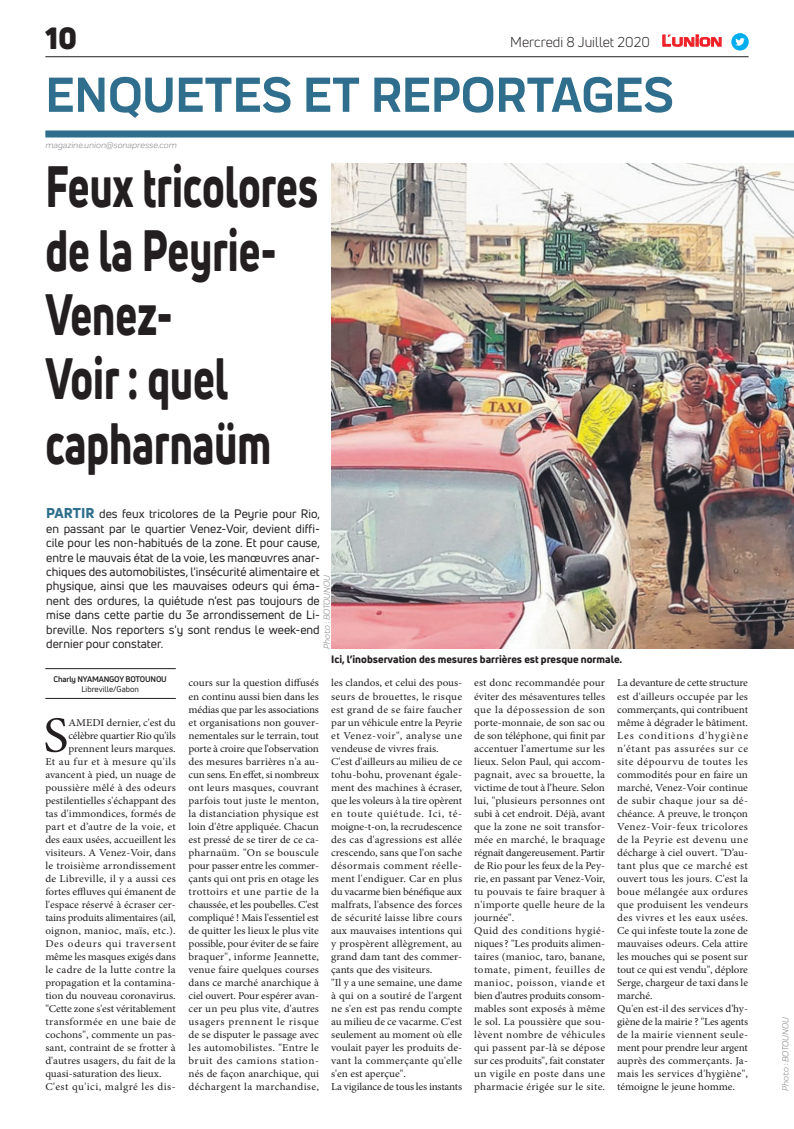
<style>
.page{position:relative;width:794px;height:1129px;background:#fff}
.page>*{position:absolute;margin:0;border:0;box-sizing:border-box;transform-origin:0 0}
.t1{font:800 57px/64px "Uni Neue";color:#231f20;scale:.72 1}
.t2{font:700 51px "Praktika";color:#2f6e8c}
.t3{font:50.5px "Minion Pro";color:#231f20;scale:1.06 1}
.t4{font:900 30px "Uni Neue";color:#231f20}
.t5{font:14px "Uni Neue";color:#231f20}
.t6{font:12px/14.4px "Uni Neue";color:#231f20;text-align:justify}
.t7{font:10.5px/13px "Minion Pro";letter-spacing:.005em;color:#231f20;scale:1.06 1}
.t8{font:800 10.5px "Uni Neue";color:#231f20}
.t9{font:10.5px "Minion Pro";letter-spacing:-.02em;color:#231f20;scale:1.06 1}
.t10{font:10.5px "Minion Pro";letter-spacing:-.015em;color:#231f20;scale:1.06 1}
.t11{font:10.5px "Minion Pro";letter-spacing:.025em;color:#231f20;scale:1.06 1}
.t12{font:10.5px "Minion Pro";letter-spacing:.03em;color:#231f20;scale:1.06 1}
.t13{font:10.5px "Minion Pro";letter-spacing:.04em;color:#231f20;scale:1.06 1}
.t14{font:10.5px "Minion Pro";letter-spacing:.035em;color:#231f20;scale:1.06 1}
.t15{font:10.5px "Minion Pro";letter-spacing:.055em;color:#231f20;scale:1.06 1}
.t16{font:italic 9px "Praktika";color:#818386}
.t17{font:700 8px "Uni Neue";letter-spacing:-.02em;color:#231f20}
.t18{font:8px "Uni Neue";color:#231f20}
.s1{font-family:"Eurostile";font-weight:600;font-size:14.9px;color:#ee1d23}
.s2{font-family:"Eurostile";font-weight:600;font-size:11.4px;color:#ee1d23}
.s3{font-weight:800;font-size:14px;color:#2f6e8c}
</style>
<div class="page">
<hr style="left:45px;top:56px;width:703px;height:1px;background:#231f20">
<div style="left:45px;top:130px;width:749px;height:7px;background:#2f6e8c"></div>
<svg style="left:662px;top:34px;width:60px;height:13px"></svg>
<div style="left:731px;top:33px;width:17px;height:18px;background:#00aeef;border-radius:50%"></div>
<svg style="left:735px;top:38px;width:10px;height:8px"></svg>
<hr style="left:45px;top:697px;width:131px;height:1px;background:#231f20">
<hr style="left:45px;top:668px;width:131px;height:1px;background:#231f20">
<img style="left:331px;top:164px;width:463px;height:484px">
<h3 class="t4" style="left:45px;top:17px;width:33px">10</h3>
<h3 class="t5" style="left:510px;top:33px;width:213px">Mercredi 8 Juillet 2020 <span class="s1">L</span><span class="s2">UNION</span></h3>
<h2 class="t2" style="left:45px;top:54px;width:630px">ENQUETES ET REPORTAGES</h2>
<p class="t16" style="left:45px;top:139px;width:133px">magazine.union@sonapresse.com</p>
<h1 class="t1" style="left:45px;top:154px;width:380px">Feux tricolores de la Peyrie-<br>Venez-<br>Voir : quel capharnaüm</h1>
<p class="t6" style="left:46px;top:506px;width:275px"><span class="s3">PARTIR</span> des feux tricolores de la Peyrie pour Rio, en passant par le quartier Venez-Voir, devient diffi&shy;cile pour les non-habitués de la zone. Et pour cause, entre le mauvais état de la voie, les manœuvres anar&shy;chiques des automobilistes, l'insécurité alimentaire et physique, ainsi que les mauvaises odeurs qui éma&shy;nent des ordures, la quiétude n'est pas toujours de mise dans cette partie du 3e arrondissement de Li&shy;breville. Nos reporters s'y sont rendus le week-end dernier pour constater.</p>
<p class="t17" style="left:54px;top:673px;width:115px">Charly NYAMANGOY BOTOUNOU</p>
<p class="t18" style="left:82px;top:684px;width:59px">Libreville/Gabon</p>
<p class="t16" style="left:320px;top:648px;width:75px;rotate:-90deg">Photo : BOTOUNOU</p>
<p class="t8" style="left:331px;top:652px;width:293px">Ici, l’inobservation des mesures barrières est presque normale.</p>
<p class="t7" style="left:189px;top:676px;width:125px;text-align:justify">cours sur la question diffusés en continu aussi bien dans les médias que par les associations et organisations non gouver&shy;nementales sur le terrain, tout porte à croire que l'observation des mesures barrières n'a au&shy;cun sens. En effet, si nombreux ont leurs masques, couvrant parfois tout juste le menton, la distanciation physique est loin d'être appliquée. Chacun est pressé de se tirer de ce ca&shy;pharnaüm. "On se bouscule pour passer entre les commer&shy;çants qui ont pris en otage les trottoirs et une partie de la chaussée, et les poubelles. C'est compliqué ! Mais l'essentiel est de quitter les lieux le plus vite possible, pour éviter de se faire braquer", informe Jeannette, venue faire quelques courses dans ce marché anarchique à ciel ouvert. Pour espérer avan&shy;cer un peu plus vite, d'autres usagers prennent le risque de se disputer le passage avec les automobilistes. "Entre le bruit des camions station&shy;nés de façon anarchique, qui déchargent la marchandise,</p>
<p class="t7" style="left:331px;top:676px;width:125px">les clandos, et celui des pous&shy;seurs de brouettes, le risque est grand de se faire faucher par un véhicule entre la Peyrie et Venez-voir", analyse une vendeuse de vivres frais.<br>C'est d'ailleurs au milieu de ce tohu-bohu, provenant égale&shy;ment des machines à écraser, que les voleurs à la tire opèrent en toute quiétude. Ici, té&shy;moigne-t-on, la recrudescence des cas d'agressions est allée crescendo, sans que l'on sache désormais comment réelle&shy;ment l'endiguer. Car en plus du vacarme bien bénéfique aux malfrats, l'absence des forces de sécurité laisse libre cours aux mauvaises intentions qui y prospèrent allègrement, au grand dam tant des commer&shy;çants que des visiteurs.<br>"Il y a une semaine, une dame à qui on a soutiré de l'argent ne s'en est pas rendu compte au milieu de ce vacarme. C'est seulement au moment où elle voulait payer les produits de&shy;vant la commerçante qu'elle s'en est aperçue".<br>La vigilance de tous les instants</p>
<p class="t7" style="left:474px;top:676px;width:125px">est donc recommandée pour éviter des mésaventures telles que la dépossession de son porte-monnaie, de son sac ou de son téléphone, qui finit par accentuer l'amertume sur les lieux. Selon Paul, qui accom&shy;pagnait, avec sa brouette, la victime de tout à l’heure. Selon lui, "plusieurs personnes ont subi à cet endroit. Déjà, avant que la zone ne soit transfor&shy;mée en marché, le braquage régnait dangereusement. Partir de Rio pour les feux de la Pey&shy;rie, en passant par Venez-Voir, tu pouvais te faire braquer à n'importe quelle heure de la journée".<br>Quid des conditions hygié&shy;niques? "Les produits alimen&shy;taires (manioc, taro, banane, tomate, piment, feuilles de manioc, poisson, viande et bien d'autres produits consom&shy;mables sont exposés à même le sol. La poussière que sou&shy;lèvent nombre de véhicules qui passent par-là se dépose sur ces produits", fait constater un vigile en poste dans une pharmacie érigée sur le site.</p>
<p class="t7" style="left:617px;top:676px;width:125px">La devanture de cette structure est d'ailleurs occupée par les commerçants, qui contribuent même à dégrader le bâtiment.<br>Les conditions d'hygiène n'étant pas assurées sur ce site dépourvu de toutes les commodités pour en faire un marché, Venez-Voir continue de subir chaque jour sa dé&shy;chéance. A preuve, le tronçon<br>Venez-Voir-feux tricolores de la Peyrie est devenu une décharge à ciel ouvert. "D’au&shy;tant plus que ce marché est ouvert tous les jours. C'est la boue mélangée aux ordures que produisent les vendeurs des vivres et les eaux usées.<br>Ce qui infeste toute la zone de mauvaises odeurs. Cela attire les mouches qui se posent sur tout ce qui est vendu", déplore<br>Serge, chargeur de taxi dans le marché.<br>Qu'en est-il des services d'hy&shy;giène de la mairie ? "Les agents de la mairie viennent seule&shy;ment pour prendre leur argent auprès des commerçants. Ja&shy;mais les services d'hygiène", témoigne le jeune homme.</p>
<h3 class="t3" style="left:43px;top:701px;width:25px">S</h3>
<p class="t7" style="left:68px;top:715px;width:103px">AMEDI dernier, c'est du</p>
<p class="t9" style="left:68px;top:728px;width:103px">célèbre quartier Rio qu'ils</p>
<p class="t7" style="left:68px;top:741px;width:103px">prennent leurs marques.</p>
<p class="t14" style="left:45px;top:754px;width:125px">Et au fur et à mesure qu'ils</p>
<p class="t7" style="left:45px;top:767px;width:124px">avancent à pied, un nuage de</p>
<p class="t7" style="left:45px;top:780px;width:125px">poussière mêlé à des odeurs</p>
<p class="t7" style="left:45px;top:793px;width:125px">pestilentielles s'échappant des</p>
<p class="t7" style="left:45px;top:806px;width:125px">tas d'immondices, formés de</p>
<p class="t12" style="left:45px;top:819px;width:125px">part et d’autre de la voie, et</p>
<p class="t7" style="left:45px;top:832px;width:125px">des eaux usées, accueillent les</p>
<p class="t7" style="left:45px;top:845px;width:124px">visiteurs. A Venez-Voir, dans</p>
<p class="t7" style="left:45px;top:858px;width:125px">le troisième arrondissement</p>
<p class="t11" style="left:45px;top:871px;width:125px">de Libreville, il y a aussi ces</p>
<p class="t7" style="left:45px;top:884px;width:125px">fortes effluves qui émanent de</p>
<p class="t7" style="left:45px;top:897px;width:125px">l'espace réservé à écraser cer-</p>
<p class="t9" style="left:45px;top:910px;width:125px">tains produits alimentaires (ail,</p>
<p class="t7" style="left:45px;top:923px;width:124px">oignon, manioc, maïs, etc.).</p>
<p class="t15" style="left:45px;top:936px;width:124px">Des odeurs qui traversent</p>
<p class="t10" style="left:45px;top:949px;width:125px">même les masques exigés dans</p>
<p class="t11" style="left:45px;top:962px;width:125px">le cadre de la lutte contre la</p>
<p class="t7" style="left:45px;top:975px;width:125px">propagation et la contamina-</p>
<p class="t7" style="left:45px;top:988px;width:125px">tion du nouveau coronavirus.</p>
<p class="t10" style="left:45px;top:1001px;width:125px">"Cette zone s'est véritablement</p>
<p class="t12" style="left:45px;top:1014px;width:124px">transformée en une baie de</p>
<p class="t7" style="left:45px;top:1027px;width:125px">cochons", commente un pas-</p>
<p class="t7" style="left:45px;top:1040px;width:125px">sant, contraint de se frotter à</p>
<p class="t7" style="left:45px;top:1053px;width:125px">d'autres usagers, du fait de la</p>
<p class="t7" style="left:45px;top:1066px;width:111px">quasi-saturation des lieux.</p>
<p class="t13" style="left:45px;top:1079px;width:125px">C'est qu'ici, malgré les dis-</p>
<p class="t16" style="left:779px;top:1090px;width:75px;rotate:-90deg">Photo : BOTOUNOU</p>
</div>
